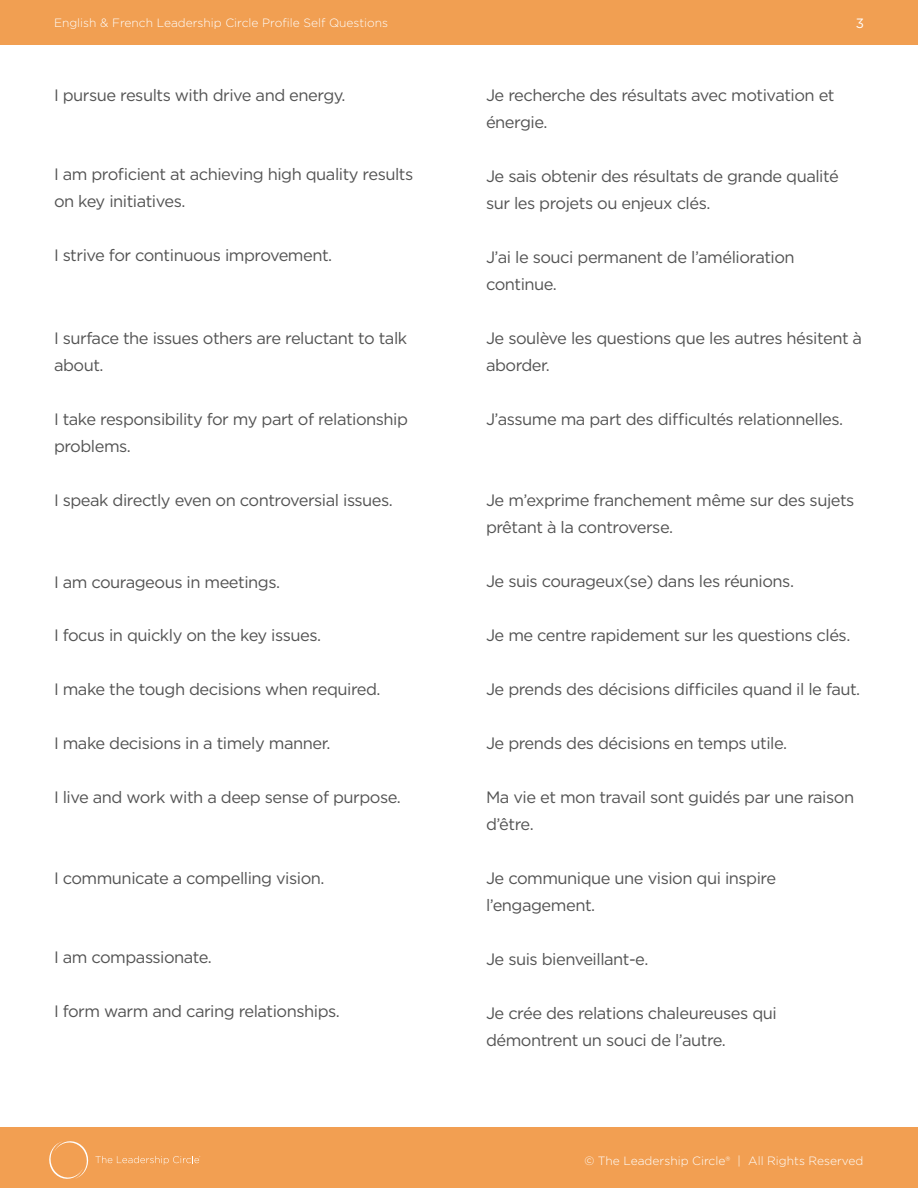
<style>
.page{position:relative;width:918px;height:1188px;background:#fff}
.page>*{position:absolute;margin:0;border:0;box-sizing:border-box;transform-origin:0 0}
.paragraph_body{font:16.5px/27px "Gotham";letter-spacing:-.03em;color:#535353}
.t1{font:13.5px "Gotham";color:#fff}
.t2{font:300 12px "Gotham";color:#feffff}
</style>
<div class="page">
<div style="left:0;top:1128px;width:918px;height:60px;background:#f29f52"></div>
<div style="left:0;top:0;width:918px;height:44px;background:#f19f52"></div>
<svg style="left:49px;top:1141px;width:151px;height:38px"></svg>
<p class="t2" style="left:54px;top:15px;width:336px">English &amp; French Leadership Circle Profile Self Questions</p>
<p class="t1" style="left:856px;top:15px;width:10px">3</p>
<p class="paragraph_body" style="left:54px;top:81px;width:293px">I pursue results with drive and energy.</p>
<p class="paragraph_body" style="left:54px;top:161px;width:361px">I am proficient at achieving high quality results on key initiatives.</p>
<p class="paragraph_body" style="left:54px;top:242px;width:280px">I strive for continuous improvement.</p>
<p class="paragraph_body" style="left:54px;top:324px;width:355px">I surface the issues others are reluctant to talk about.</p>
<p class="paragraph_body" style="left:54px;top:405px;width:356px">I take responsibility for my part of relationship problems.</p>
<p class="paragraph_body" style="left:54px;top:486px;width:341px">I speak directly even on controversial issues.</p>
<p class="paragraph_body" style="left:54px;top:569px;width:228px">I am courageous in meetings.</p>
<p class="paragraph_body" style="left:54px;top:621px;width:269px">I focus in quickly on the key issues.</p>
<p class="paragraph_body" style="left:54px;top:675px;width:328px">I make the tough decisions when required.</p>
<p class="paragraph_body" style="left:54px;top:729px;width:278px">I make decisions in a timely manner.</p>
<p class="paragraph_body" style="left:54px;top:783px;width:348px">I live and work with a deep sense of purpose.</p>
<p class="paragraph_body" style="left:54px;top:864px;width:272px">I communicate a compelling vision.</p>
<p class="paragraph_body" style="left:54px;top:944px;width:160px">I am compassionate.</p>
<p class="paragraph_body" style="left:54px;top:998px;width:287px">I form warm and caring relationships.</p>
<p class="paragraph_body" style="left:486px;top:81px;width:350px">Je recherche des résultats avec motivation et énergie.</p>
<p class="paragraph_body" style="left:486px;top:162px;width:354px">Je sais obtenir des résultats de grande qualité sur les projets ou enjeux clés.</p>
<p class="paragraph_body" style="left:486px;top:243px;width:310px">J’ai le souci permanent de l’amélioration continue.</p>
<p class="paragraph_body" style="left:486px;top:324px;width:378px">Je soulève les questions que les autres hésitent à aborder.</p>
<p class="paragraph_body" style="left:486px;top:405px;width:359px">J’assume ma part des difficultés relationnelles.</p>
<p class="paragraph_body" style="left:486px;top:486px;width:370px">Je m’exprime franchement même sur des sujets prêtant à la controverse.</p>
<p class="paragraph_body" style="left:486px;top:567px;width:310px">Je suis courageux(se) dans les réunions.</p>
<p class="paragraph_body" style="left:486px;top:621px;width:366px">Je me centre rapidement sur les questions clés.</p>
<p class="paragraph_body" style="left:486px;top:675px;width:376px">Je prends des décisions difficiles quand il le faut.</p>
<p class="paragraph_body" style="left:486px;top:729px;width:303px">Je prends des décisions en temps utile.</p>
<p class="paragraph_body" style="left:486px;top:783px;width:370px">Ma vie et mon travail sont guidés par une raison d’être.</p>
<p class="paragraph_body" style="left:486px;top:864px;width:292px">Je communique une vision qui inspire l’engagement.</p>
<p class="paragraph_body" style="left:486px;top:945px;width:164px">Je suis bienveillant-e.</p>
<p class="paragraph_body" style="left:486px;top:999px;width:292px">Je crée des relations chaleureuses qui démontrent un souci de l’autre.</p>
<p class="t2" style="left:584px;top:1153px;width:281px">© The Leadership Circle® | All Rights Reserved</p>
</div>
